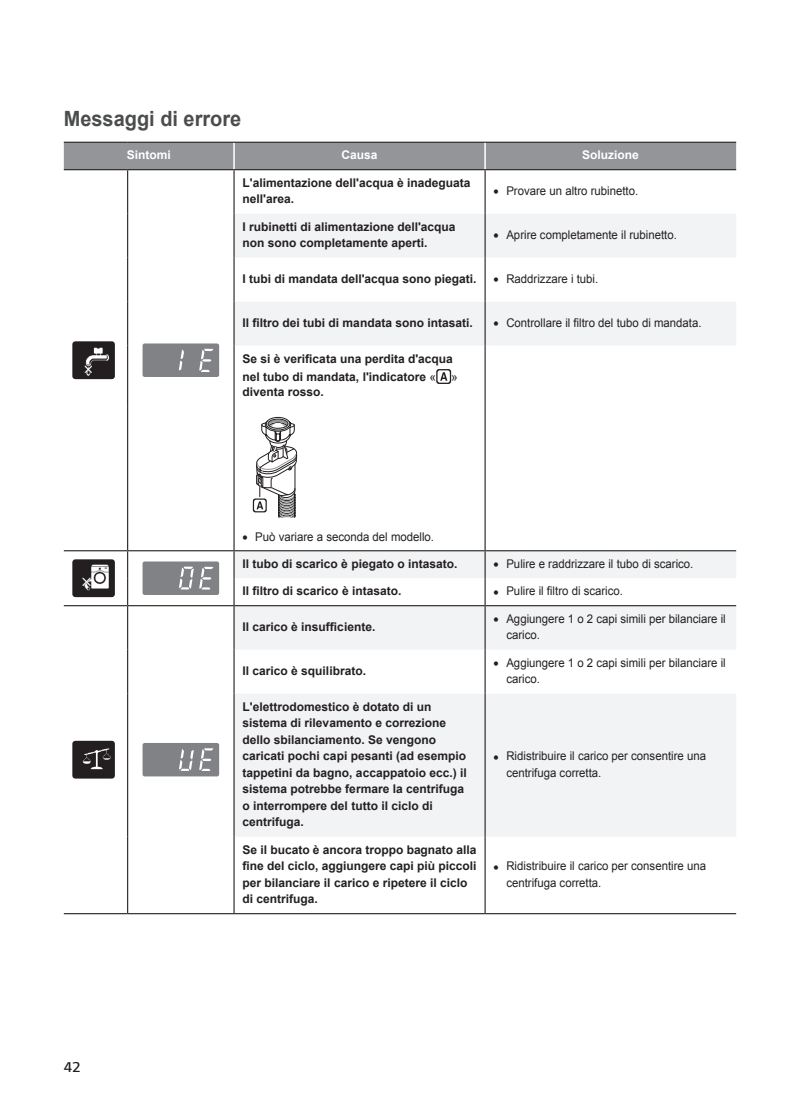
<style>
.page{position:relative;width:800px;height:1119px;background:#fff}
.page>*{position:absolute;margin:0;border:0;box-sizing:border-box;transform-origin:0 0}
.Heading2{font:700 21px "Arial";color:#4b4c4d;scale:.95 1}
.t1{font:300 15px "LG Smart";color:#231f20}
.Bold{font:700 12px/16.5px "Arial";color:#231f20}
.t2{font:12px/16.5px "Arial";color:#231f20;scale:.95 1}
.Table-Heading{font:700 12px "Arial";color:#fff}
.s1{font-weight:400}
</style>
<div class="page">
<svg style="left:234px;top:214px;width:502px;height:622px"></svg>
<div style="left:64px;top:142px;width:672px;height:28px;background:#939598"></div>
<hr style="left:485px;top:142px;width:251px;height:1px;background:#231f20">
<hr style="left:485px;top:169px;width:251px;height:1px;background:#231f20">
<hr style="left:127px;top:170px;width:1px;height:44px;background:#231f20">
<hr style="left:127px;top:214px;width:1px;height:43px;background:#231f20">
<hr style="left:127px;top:257px;width:1px;height:44px;background:#231f20">
<hr style="left:127px;top:301px;width:1px;height:44px;background:#231f20">
<hr style="left:127px;top:345px;width:1px;height:61px;background:#231f20">
<hr style="left:127px;top:406px;width:1px;height:144px;background:#231f20">
<hr style="left:233px;top:170px;width:1px;height:44px;background:#231f20">
<hr style="left:484px;top:170px;width:1px;height:44px;background:#231f20">
<hr style="left:233px;top:214px;width:1px;height:43px;background:#231f20">
<hr style="left:484px;top:214px;width:1px;height:43px;background:#231f20">
<hr style="left:233px;top:257px;width:1px;height:44px;background:#231f20">
<hr style="left:484px;top:257px;width:1px;height:44px;background:#231f20">
<hr style="left:233px;top:301px;width:1px;height:44px;background:#231f20">
<hr style="left:484px;top:301px;width:1px;height:44px;background:#231f20">
<hr style="left:233px;top:345px;width:1px;height:61px;background:#231f20">
<hr style="left:484px;top:345px;width:1px;height:61px;background:#231f20">
<hr style="left:233px;top:406px;width:1px;height:144px;background:#231f20">
<hr style="left:484px;top:406px;width:1px;height:144px;background:#231f20">
<hr style="left:64px;top:550px;width:64px;height:1px;background:#231f20">
<svg style="left:127px;top:551px;width:1px;height:54px"></svg>
<hr style="left:128px;top:550px;width:106px;height:1px;background:#231f20">
<hr style="left:234px;top:550px;width:251px;height:1px;background:#231f20">
<hr style="left:485px;top:550px;width:251px;height:1px;background:#231f20">
<svg style="left:233px;top:551px;width:1px;height:54px"></svg>
<svg style="left:484px;top:551px;width:1px;height:54px"></svg>
<hr style="left:64px;top:605px;width:64px;height:1px;background:#231f20">
<hr style="left:127px;top:606px;width:1px;height:43px;background:#231f20">
<hr style="left:127px;top:649px;width:1px;height:44px;background:#231f20">
<hr style="left:127px;top:693px;width:1px;height:143px;background:#231f20">
<hr style="left:127px;top:836px;width:1px;height:77px;background:#231f20">
<hr style="left:128px;top:605px;width:106px;height:1px;background:#231f20">
<hr style="left:233px;top:606px;width:1px;height:43px;background:#231f20">
<hr style="left:234px;top:605px;width:251px;height:1px;background:#231f20">
<hr style="left:484px;top:606px;width:1px;height:43px;background:#231f20">
<hr style="left:485px;top:605px;width:251px;height:1px;background:#231f20">
<hr style="left:233px;top:649px;width:1px;height:44px;background:#231f20">
<hr style="left:64px;top:913px;width:64px;height:1px;background:#231f20">
<hr style="left:128px;top:913px;width:106px;height:1px;background:#231f20">
<hr style="left:484px;top:649px;width:1px;height:44px;background:#231f20">
<hr style="left:233px;top:693px;width:1px;height:143px;background:#231f20">
<hr style="left:484px;top:693px;width:1px;height:143px;background:#231f20">
<hr style="left:233px;top:836px;width:1px;height:77px;background:#231f20">
<hr style="left:484px;top:836px;width:1px;height:77px;background:#231f20">
<hr style="left:234px;top:913px;width:251px;height:1px;background:#231f20">
<hr style="left:485px;top:913px;width:251px;height:1px;background:#231f20">
<img style="left:72px;top:341px;width:43px;height:38px">
<div style="left:143px;top:344px;width:75px;height:32px;background:#808285"></div>
<div style="left:142px;top:343px;width:77px;height:34px;border:1px solid #808285"></div>
<svg style="left:199px;top:349px;width:14px;height:23px"></svg>
<svg style="left:157px;top:349px;width:27px;height:27px"></svg>
<svg style="left:436px;top:369px;width:15px;height:15px"></svg>
<svg style="left:437px;top:370px;width:12px;height:12px"></svg>
<svg style="left:440px;top:372px;width:7px;height:8px"></svg>
<svg style="left:253px;top:498px;width:14px;height:14px"></svg>
<div style="left:254px;top:499px;width:11px;height:12px;background:#fff;border-radius:2px"></div>
<svg style="left:256px;top:416px;width:41px;height:101px"></svg>
<img style="left:72px;top:559px;width:43px;height:38px">
<div style="left:143px;top:562px;width:75px;height:32px;background:#808285"></div>
<div style="left:142px;top:561px;width:77px;height:34px;border:1px solid #808285"></div>
<svg style="left:157px;top:566px;width:56px;height:28px"></svg>
<img style="left:72px;top:740px;width:43px;height:38px">
<div style="left:143px;top:743px;width:75px;height:32px;background:#808285"></div>
<div style="left:142px;top:742px;width:77px;height:34px;border:1px solid #808285"></div>
<svg style="left:157px;top:748px;width:56px;height:28px"></svg>
<p class="Heading2" style="left:64px;top:104px;width:188px">Messaggi di errore</p>
<p class="Table-Heading" style="left:127px;top:147px;width:46px">Sintomi</p>
<p class="Table-Heading" style="left:341px;top:147px;width:38px">Causa</p>
<p class="Table-Heading" style="left:582px;top:147px;width:58px">Soluzione</p>
<p class="Bold" style="left:242px;top:175px;width:229px">L'alimentazione dell'acqua è inadeguata nell'area.</p>
<p class="t2" style="left:493px;top:183px;width:154px">• Provare un altro rubinetto.</p>
<p class="Bold" style="left:242px;top:219px;width:214px">I rubinetti di alimentazione dell'acqua non sono completamente aperti.</p>
<p class="t2" style="left:493px;top:227px;width:194px">• Aprire completamente il rubinetto.</p>
<p class="Bold" style="left:242px;top:271px;width:235px">I tubi di mandata dell'acqua sono piegati.</p>
<p class="t2" style="left:493px;top:271px;width:112px">• Raddrizzare i tubi.</p>
<p class="Bold" style="left:242px;top:315px;width:232px">Il filtro dei tubi di mandata sono intasati.</p>
<p class="t2" style="left:493px;top:315px;width:220px">• Controllare il filtro del tubo di mandata.</p>
<p class="Bold" style="left:242px;top:350px;width:217px;line-height:18px">Se si è verificata una perdita d'acqua nel tubo di mandata, l'indicatore <span class="s1">« »</span></p>
<p class="Bold" style="left:242px;top:384px;width:83px">diventa rosso.</p>
<p class="t2" style="left:242px;top:528px;width:203px">• Può variare a seconda del modello.</p>
<p class="Bold" style="left:242px;top:556px;width:216px">Il tubo di scarico è piegato o intasato.</p>
<p class="t2" style="left:493px;top:555px;width:212px">• Pulire e raddrizzare il tubo di scarico.</p>
<p class="Bold" style="left:242px;top:583px;width:160px">Il filtro di scarico è intasato.</p>
<p class="t2" style="left:493px;top:583px;width:138px">• Pulire il filtro di scarico.</p>
<p class="Bold" style="left:242px;top:619px;width:134px">Il carico è insufficiente.</p>
<p class="t2" style="left:506px;top:610px;width:232px;text-indent:-13px">• Aggiungere 1 o 2 capi simili per bilanciare il carico.</p>
<p class="Bold" style="left:242px;top:663px;width:125px">Il carico è squilibrato.</p>
<p class="t2" style="left:506px;top:654px;width:232px;text-indent:-13px">• Aggiungere 1 o 2 capi simili per bilanciare il carico.</p>
<p class="Bold" style="left:242px;top:698px;width:226px">L'elettrodomestico è dotato di un sistema di rilevamento e correzione dello sbilanciamento. Se vengono caricati pochi capi pesanti (ad esempio tappetini da bagno, accappatoio ecc.) il sistema potrebbe fermare la centrifuga o interrompere del tutto il ciclo di centrifuga.</p>
<p class="t2" style="left:506px;top:748px;width:212px;text-indent:-13px">• Ridistribuire il carico per consentire una centrifuga corretta.</p>
<p class="t1" style="left:64px;top:1057px;width:18px">42</p>
<p class="Bold" style="left:242px;top:841px;width:235px">Se il bucato è ancora troppo bagnato alla fine del ciclo, aggiungere capi più piccoli per bilanciare il carico e ripetere il ciclo di centrifuga.</p>
<p class="t2" style="left:506px;top:858px;width:212px;text-indent:-13px">• Ridistribuire il carico per consentire una centrifuga corretta.</p>
</div>
